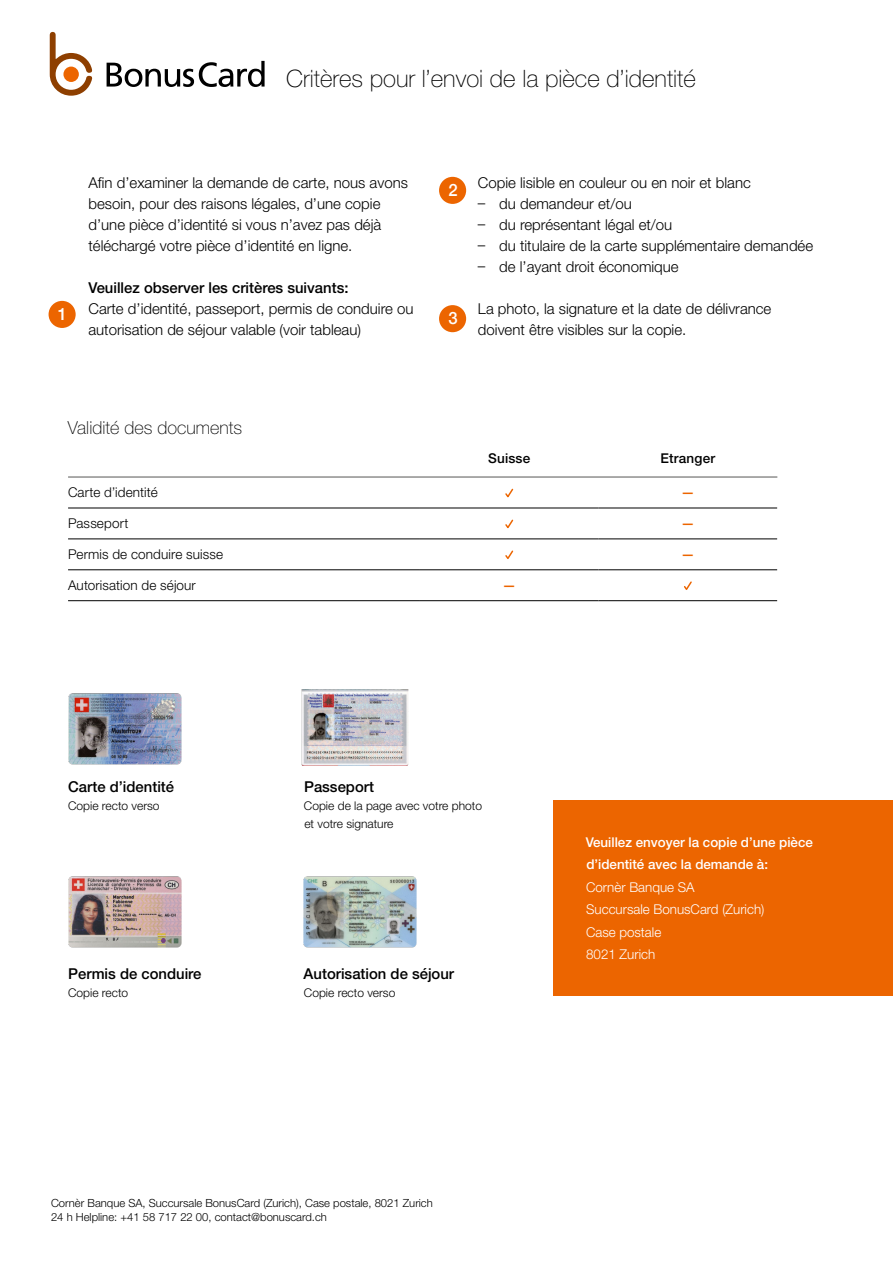
<style>
.page{position:relative;width:893px;height:1263px;background:#fff}
.page>*{position:absolute;margin:0;border:0;box-sizing:border-box;transform-origin:0 0}
.t1{font:100 24px "Helvetica Neue LT Pro";color:#000}
.t2{font:100 18px "Helvetica Neue LT Pro";color:#000}
.t3{font:500 16.95px "Helvetica Neue";color:#fff}
.t4{font:300 15px/21px "Helvetica Neue LT Std";color:#000}
.t5{font:500 15px "Helvetica Neue LT Pro";color:#000}
.t6{font:300 13.5px "Helvetica Neue LT Pro";letter-spacing:.01em;color:#000}
.t7{font:300 13.5px/22.5px "Helvetica Neue LT Pro";color:#fff}
.t8{font:500 13.5px/22.5px "Helvetica Neue LT Pro";color:#fff}
.t9{font:500 13.5px "Helvetica Neue LT Pro";letter-spacing:.015em;color:#000}
.t10{font:500 13.5px "Helvetica Neue LT Pro";color:#ec6500}
.t11{font:300 12px/18px "Helvetica Neue LT Std";color:#000}
.t12{font:300 11.25px/13.5px "Helvetica Neue LT Std";color:#000}
.s1{font-family:"Helvetica Neue LT Pro"}
</style>
<div class="page">
<hr style="left:68px;top:508px;width:352px;height:1px;background:#000">
<hr style="left:420px;top:508px;width:179px;height:1px;background:#000">
<hr style="left:599px;top:508px;width:178px;height:1px;background:#000">
<hr style="left:68px;top:539px;width:352px;height:1px;background:#000">
<hr style="left:420px;top:539px;width:179px;height:1px;background:#000">
<hr style="left:599px;top:539px;width:178px;height:1px;background:#000">
<hr style="left:68px;top:569px;width:352px;height:1px;background:#000">
<hr style="left:420px;top:569px;width:179px;height:1px;background:#000">
<hr style="left:599px;top:569px;width:178px;height:1px;background:#000">
<hr style="left:68px;top:600px;width:352px;height:1px;background:#000">
<hr style="left:420px;top:600px;width:179px;height:1px;background:#000">
<hr style="left:599px;top:600px;width:178px;height:1px;background:#000">
<svg style="left:505px;top:488px;width:9px;height:10px"></svg>
<svg style="left:505px;top:519px;width:9px;height:10px"></svg>
<svg style="left:505px;top:550px;width:9px;height:9px"></svg>
<svg style="left:684px;top:581px;width:8px;height:9px"></svg>
<hr style="left:68px;top:477px;width:709px;height:1px;background:#565655">
<img style="left:302px;top:689px;width:107px;height:76px">
<img style="left:68px;top:693px;width:113px;height:71px">
<img style="left:68px;top:877px;width:113px;height:71px">
<img style="left:304px;top:877px;width:113px;height:71px">
<div style="left:553px;top:800px;width:340px;height:196px;background:#ec6500"></div>
<svg style="left:50px;top:32px;width:42px;height:64px"></svg>
<div style="left:63px;top:67px;width:16px;height:15px;background:#ec6500;border-radius:50%"></div>
<svg style="left:107px;top:61px;width:158px;height:26px"></svg>
<div style="left:49px;top:301px;width:27px;height:27px;background:#ec6500;border-radius:50%"></div>
<div style="left:439px;top:177px;width:27px;height:27px;background:#ec6500;border-radius:50%"></div>
<div style="left:439px;top:305px;width:27px;height:27px;background:#ec6500;border-radius:50%"></div>
<h1 class="t1" style="left:286px;top:64px;width:411px">Critères pour l’envoi de la pièce d’identité</h1>
<p class="t3" style="left:58px;top:300px;width:11px">1</p>
<p class="t4" style="left:88px;top:171px;width:321px">Afin d’examiner la demande de carte, nous avons besoin, pour des raisons légales, d’une copie d’une pièce d’identité si vous n’avez pas déjà téléchargé votre pièce d’identité en ligne.</p>
<p class="t5" style="left:88px;top:278px;width:262px">Veuillez observer les critères suivants:</p>
<p class="t4" style="left:88px;top:297px;width:327px">Carte d’identité, passeport, permis de conduire ou autorisation de séjour valable (voir tableau)</p>
<p class="t3" style="left:448px;top:176px;width:11px">2</p>
<p class="t3" style="left:448px;top:305px;width:11px">3</p>
<p class="t4" style="left:478px;top:171px;width:274px">Copie lisible en couleur ou en noir et blanc</p>
<p class="t4" style="left:478px;top:192px;width:155px"><span class="s1">–</span> du demandeur et/ou</p>
<p class="t4" style="left:478px;top:213px;width:196px"><span class="s1">–</span> du représentant légal et/ou</p>
<p class="t4" style="left:478px;top:234px;width:337px"><span class="s1">–</span> du titulaire de la carte supplémentaire demandée</p>
<p class="t4" style="left:478px;top:255px;width:202px"><span class="s1">–</span> de l’ayant droit économique</p>
<p class="t4" style="left:478px;top:297px;width:295px">La photo, la signature et la date de délivrance doivent être visibles sur la copie.</p>
<p class="t2" style="left:68px;top:417px;width:176px">Validité des documents</p>
<p class="t9" style="left:488px;top:451px;width:44px">Suisse</p>
<p class="t9" style="left:661px;top:451px;width:56px">Etranger</p>
<p class="t6" style="left:68px;top:484px;width:91px">Carte d’identité</p>
<p class="t10" style="left:681px;top:484px;width:15px">—</p>
<p class="t6" style="left:68px;top:515px;width:62px">Passeport</p>
<p class="t10" style="left:681px;top:515px;width:15px">—</p>
<p class="t6" style="left:68px;top:546px;width:157px">Permis de conduire suisse</p>
<p class="t10" style="left:681px;top:546px;width:15px">—</p>
<p class="t6" style="left:68px;top:577px;width:129px">Autorisation de séjour</p>
<p class="t10" style="left:502px;top:577px;width:15px">—</p>
<p class="t5" style="left:68px;top:778px;width:107px">Carte d’identité</p>
<p class="t11" style="left:68px;top:796px;width:93px">Copie recto verso</p>
<p class="t5" style="left:68px;top:964px;width:135px">Permis de conduire</p>
<p class="t11" style="left:68px;top:983px;width:62px">Copie recto</p>
<p class="t5" style="left:304px;top:778px;width:71px">Passeport</p>
<p class="t11" style="left:304px;top:796px;width:180px">Copie de la page avec votre photo et votre signature</p>
<p class="t5" style="left:304px;top:964px;width:152px">Autorisation de séjour</p>
<p class="t11" style="left:304px;top:983px;width:93px">Copie recto verso</p>
<p class="t12" style="left:51px;top:1196px;width:383px">Cornèr Banque SA, Succursale BonusCard (Zurich), Case postale, 8021 Zurich<br>24 h Helpline: +41 58 717 22 00, contact@bonuscard.ch</p>
<p class="t8" style="left:586px;top:831px;width:229px">Veuillez envoyer la copie d’une pièce d’identité avec la demande à:</p>
<p class="t7" style="left:586px;top:875px;width:180px">Cornèr Banque SA<br>Succursale BonusCard (Zurich)<br>Case postale<br>8021 Zurich</p>
</div>
